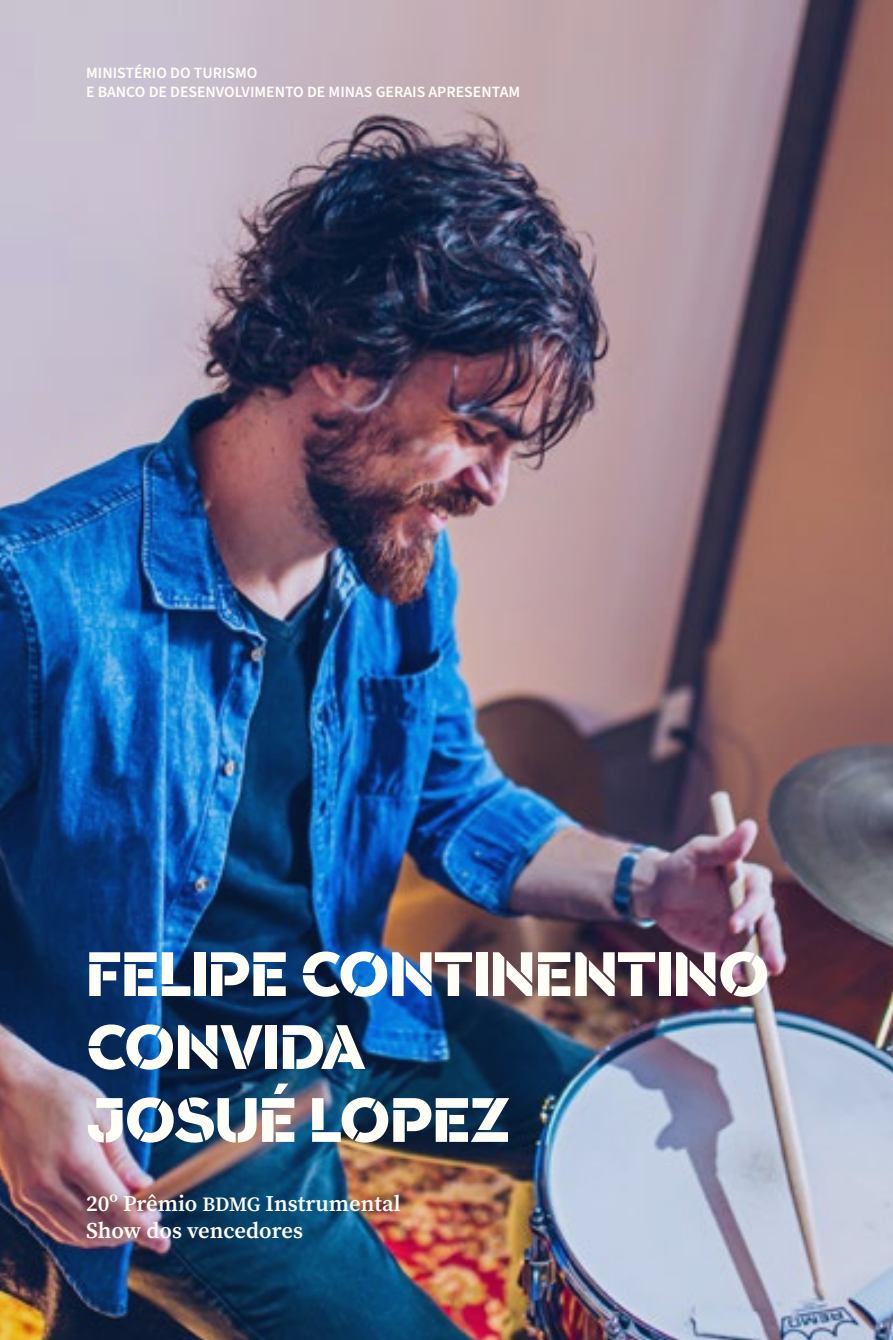
<style>
.page{position:relative;width:893px;height:1340px;background:#fff}
.page>*{position:absolute;margin:0;border:0;box-sizing:border-box;transform-origin:0 0}
.t1{font:60.75px/72.9px "Remo Stencil";letter-spacing:-.01em;color:#fffef7}
.t2{font:600 22.5px/27px "Source Serif Pro";color:#fffef7}
.t3{font:600 15.75px/18.9px "Source Sans Pro";color:#fffef7}
.s1{font-size:20.25px}
</style>
<div class="page">
<img style="left:0;top:0;width:893px;height:1339px">
<p class="t3" style="left:86px;top:64px;width:436px">MINISTÉRIO DO TURISMO<br>E BANCO DE DESENVOLVIMENTO DE MINAS GERAIS APRESENTAM</p>
<h1 class="t1" style="left:86px;top:937px;width:685px">FELIPE CONTINENTINO<br>CONVIDA<br>JOSUÉ LOPEZ</h1>
<h2 class="t2" style="left:86px;top:1189px;width:316px">20º Prêmio <span class="s1">BDMG</span> Instrumental<br>Show dos vencedores</h2>
</div>
